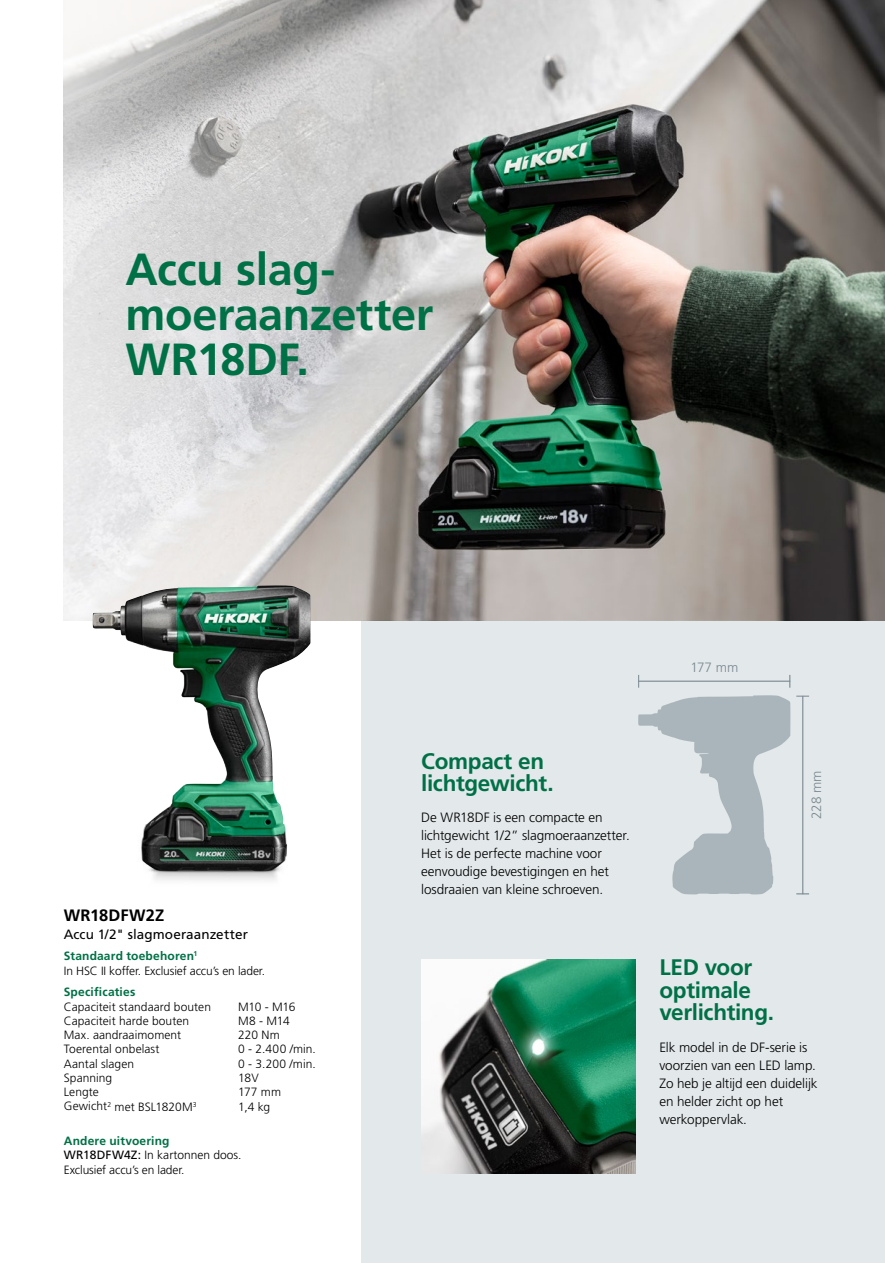
<style>
.page{position:relative;width:885px;height:1263px;background:#fff}
.page>*{position:absolute;margin:0;border:0;box-sizing:border-box;transform-origin:0 0}
.t1{font:700 45px/45px "Frutiger LT Std";letter-spacing:-.01em;color:#007046}
.t2{font:700 22.5px/22.5px "Frutiger LT Std";letter-spacing:-.015em;color:#007046}
.t3{font:700 16.5px "Frutiger LT Std";letter-spacing:.01em;color:#000}
.t4{font:300 13.5px/18px "Frutiger LT Std";letter-spacing:-.005em;color:#000}
.t5{font:13.5px "Frutiger LT Std";letter-spacing:.005em;color:#000}
.t6{font:300 13.5px "Frutiger LT Std";color:#7a8890}
.t7{font:300 12px/14.2px "Frutiger LT Std";letter-spacing:.005em;color:#000}
.t8{font:700 12px "Frutiger LT Std";letter-spacing:.015em;color:#007046}
.s1{font-weight:700;color:#007046}
.s2{font-weight:400}
</style>
<div class="page">
<div style="left:361px;top:621px;width:523px;height:642px;background:#e3e8ea"></div>
<img style="left:421px;top:960px;width:214px;height:214px">
<svg style="left:507px;top:1014px;width:63px;height:66px;background:#266e4e"></svg>
<img style="left:64px;top:0;width:820px;height:621px">
<img style="left:141px;top:824px;width:146px;height:57px">
<img style="left:93px;top:585px;width:183px;height:270px">
<svg style="left:638px;top:695px;width:152px;height:199px"></svg>
<svg style="left:638px;top:675px;width:1px;height:13px"></svg>
<svg style="left:789px;top:675px;width:1px;height:13px"></svg>
<hr style="left:638px;top:681px;width:152px;height:1px;background:#7a8890">
<svg style="left:796px;top:696px;width:13px;height:1px"></svg>
<svg style="left:796px;top:893px;width:13px;height:1px"></svg>
<hr style="left:802px;top:696px;width:1px;height:198px;background:#7a8890">
<h1 class="t1" style="left:125px;top:247px;width:309px">Accu slag&shy;moeraanzetter<br>WR18DF.</h1>
<h3 class="t3" style="left:64px;top:905px;width:102px">WR18DFW2Z</h3>
<p class="t5" style="left:64px;top:926px;width:186px">Accu 1/2" slagmoeraanzetter</p>
<p class="t7" style="left:64px;top:949px;width:203px"><span class="s1">Standaard toebehoren</span><sup>1<br></sup>In HSC II koffer. Exclusief accu’s en lader.</p>
<p class="t8" style="left:64px;top:985px;width:73px">Specificaties</p>
<p class="t7" style="left:64px;top:1000px;width:149px">Capaciteit standaard bouten</p>
<p class="t7" style="left:238px;top:1000px;width:59px">M10 - M16</p>
<p class="t7" style="left:64px;top:1014px;width:127px">Capaciteit harde bouten</p>
<p class="t7" style="left:238px;top:1014px;width:53px">M8 - M14</p>
<p class="t7" style="left:64px;top:1028px;width:119px">Max. aandraaimoment</p>
<p class="t7" style="left:238px;top:1028px;width:43px">220 Nm</p>
<p class="t7" style="left:64px;top:1042px;width:97px">Toerental onbelast</p>
<p class="t7" style="left:238px;top:1042px;width:79px">0 - 2.400 /min.</p>
<p class="t7" style="left:64px;top:1056px;width:72px">Aantal slagen</p>
<p class="t7" style="left:238px;top:1056px;width:79px">0 - 3.200 /min.</p>
<p class="t7" style="left:64px;top:1071px;width:50px">Spanning</p>
<p class="t7" style="left:238px;top:1071px;width:22px">18V</p>
<p class="t7" style="left:64px;top:1085px;width:37px">Lengte</p>
<p class="t7" style="left:238px;top:1085px;width:44px">177 mm</p>
<p class="t7" style="left:64px;top:1099px;width:134px">Gewicht<sup>2</sup> met BSL1820M<sup>3</sup></p>
<p class="t7" style="left:238px;top:1099px;width:33px">1,4 kg</p>
<p class="t7" style="left:64px;top:1134px;width:179px"><span class="s1">Andere uitvoering<br></span><span class="s2">WR18DFW4Z:</span> In kartonnen doos.<br>Exclusief accu’s en lader.</p>
<p class="t6" style="left:690px;top:660px;width:49px">177 mm</p>
<h2 class="t2" style="left:421px;top:749px;width:134px">Compact en lichtgewicht.</h2>
<p class="t4" style="left:421px;top:809px;width:210px">De WR18DF is een compacte en lichtgewicht 1/2” slagmoeraanzetter.<br>Het is de perfecte machine voor eenvoudige bevestigingen en het losdraaien van kleine schroeven.</p>
<p class="t6" style="left:808px;top:819px;width:50px;rotate:-90deg">228 mm</p>
<h2 class="t2" style="left:659px;top:956px;width:116px">LED voor optimale verlichting.</h2>
<p class="t4" style="left:659px;top:1038px;width:159px">Elk model in de DF-serie is voorzien van een LED lamp.<br>Zo heb je altijd een duidelijk en helder zicht op het werkoppervlak.</p>
</div>
